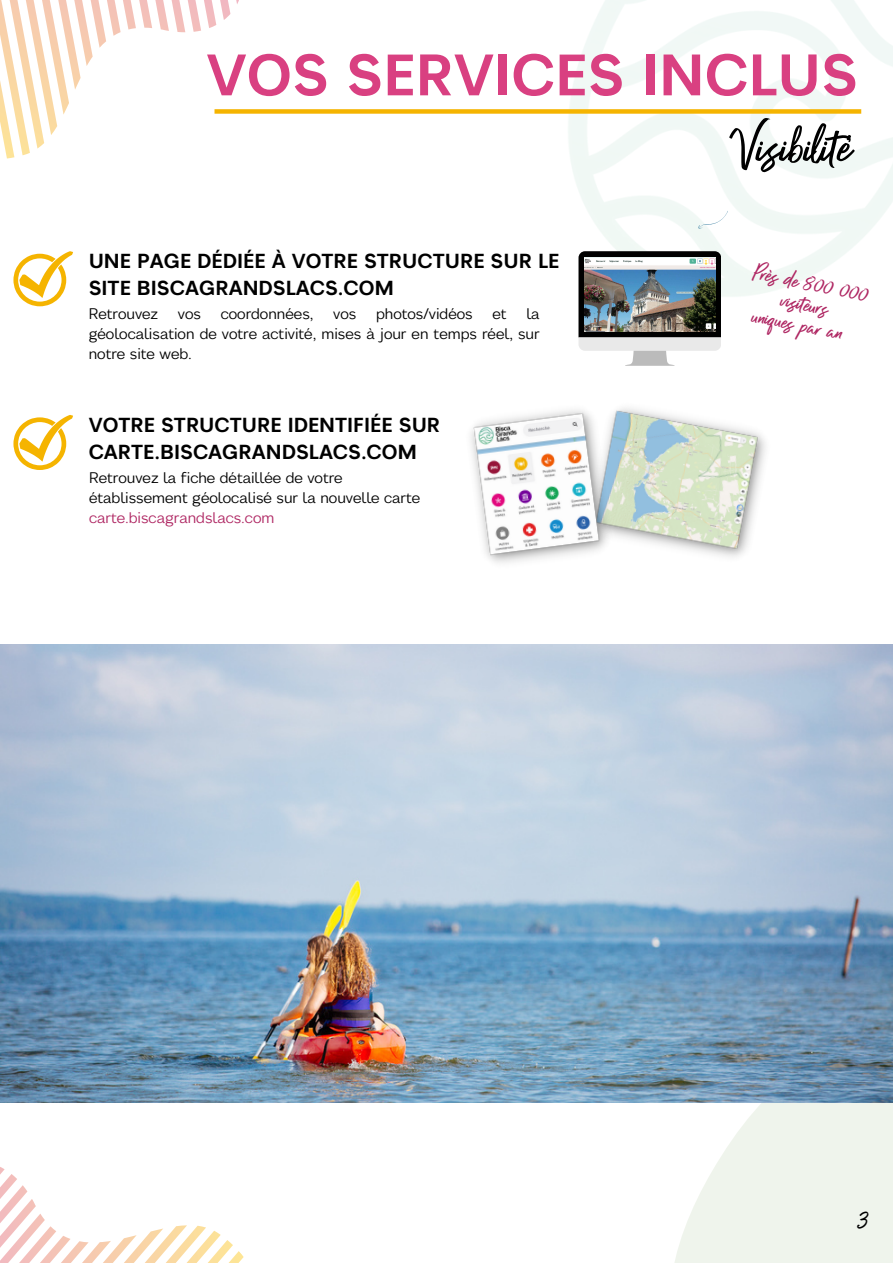
<style>
.page{position:relative;width:893px;height:1264px;background:#fff}
.page>*{position:absolute;margin:0;border:0;box-sizing:border-box;transform-origin:0 0}
.t1{font:63px "Radiant Beauty";color:#000}
.t2{font:700 57px "Landea";color:#d94081}
.t3{font:31.05px "Radiant Beauty";color:#000}
.t4{font:27.75px/21.1px "Radiant Beauty";color:#af2763;text-align:center}
.t5{font:700 19.8px/27px "Landea";color:#000}
.t6{font:15px/20.2px "Landea";color:#000}
.s1{color:#af2763}
</style>
<div class="page">
<svg style="left:578px;top:251px;width:143px;height:115px"></svg>
<img style="left:584px;top:258px;width:131px;height:73px">
<svg style="left:695px;top:210px;width:33px;height:19px"></svg>
<img style="left:619px;top:408px;width:147px;height:149px">
<img style="left:470px;top:410px;width:149px;height:153px">
<svg style="left:592px;top:1102px;width:300px;height:160px;fill:#eff4ec"></svg>
<svg style="left:0;top:0;width:239px;height:159px"></svg>
<div style="left:214px;top:109px;width:647px;height:5px;background:#f5b400"></div>
<svg style="left:13px;top:251px;width:60px;height:55px"></svg>
<svg style="left:13px;top:415px;width:60px;height:55px"></svg>
<svg style="left:0;top:1102px;width:252px;height:160px"></svg>
<img style="left:0;top:644px;width:892px;height:458px">
<p class="t2" style="left:206px;top:39px;width:653px">VOS SERVICES INCLUS</p>
<p class="t1" style="left:736px;top:112px;width:113px">Visibilité</p>
<p class="t5" style="left:89px;top:247px;width:472px">UNE PAGE DÉDIÉE À VOTRE STRUCTURE SUR LE<br>SITE BISCAGRANDSLACS.COM</p>
<p class="t4" style="left:756px;top:264px;width:117px;rotate:11deg">Près de 800 000 visiteurs</p>
<p class="t6" style="left:89px;top:303px;width:71px">Retrouvez</p>
<p class="t6" style="left:178px;top:303px;width:25px">vos</p>
<p class="t6" style="left:221px;top:303px;width:94px">coordonnées,</p>
<p class="t6" style="left:333px;top:303px;width:25px">vos</p>
<p class="t6" style="left:376px;top:303px;width:98px">photos/vidéos</p>
<p class="t6" style="left:492px;top:303px;width:16px">et</p>
<p class="t6" style="left:89px;top:303px;width:452px;text-align:justify;text-indent:437px">la géolocalisation de votre activité, mises à jour en temps réel, sur notre site web.</p>
<p class="t4" style="left:752px;top:306px;width:94px;rotate:11deg">uniques par an</p>
<p class="t5" style="left:89px;top:411px;width:353px">VOTRE STRUCTURE IDENTIFIÉE SUR<br>CARTE.BISCAGRANDSLACS.COM</p>
<p class="t6" style="left:89px;top:467px;width:332px">Retrouvez la fiche détaillée de votre établissement géolocalisé sur la nouvelle carte <span class="s1">carte.biscagrandslacs.com</span></p>
<p class="t3" style="left:858px;top:1203px;width:12px">3</p>
</div>
